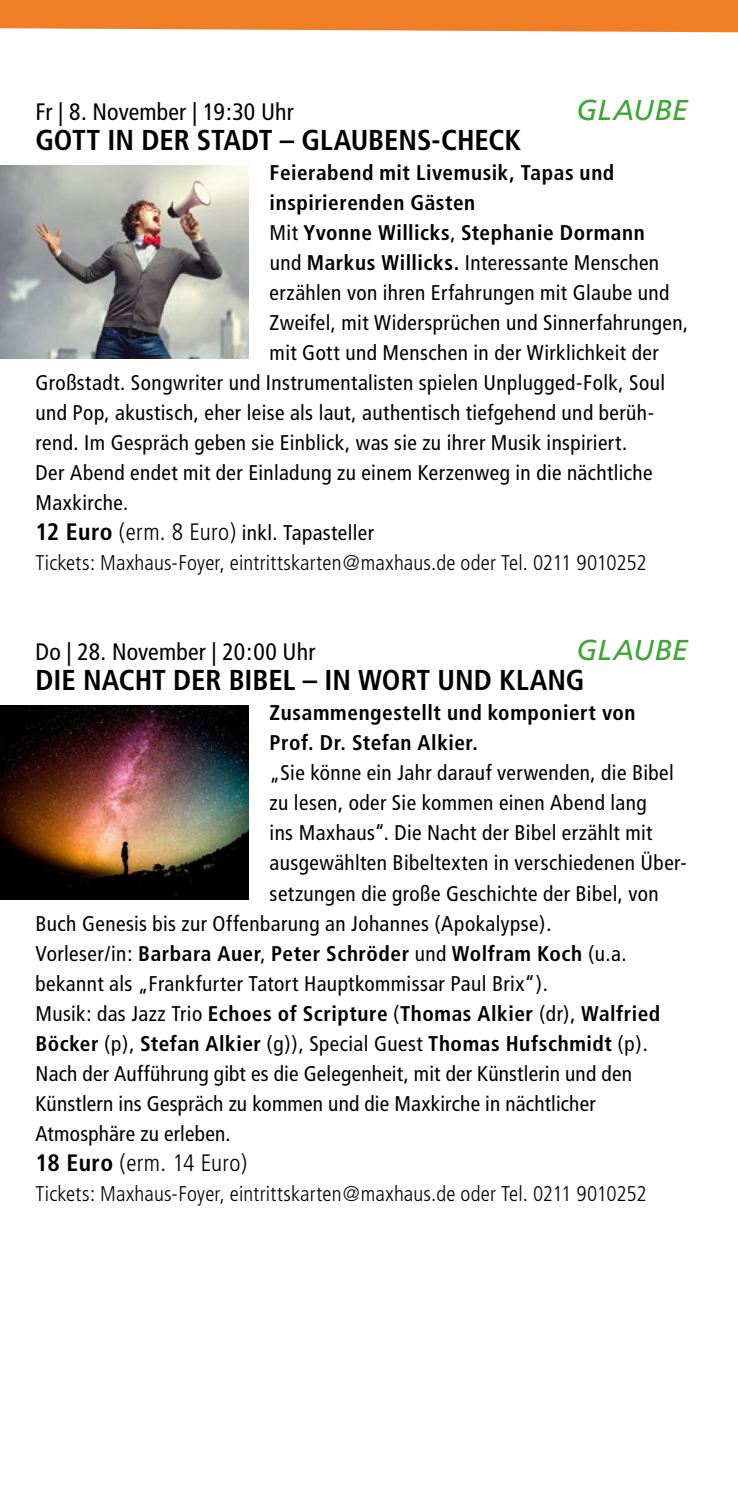
<style>
.page{position:relative;width:738px;height:1489px;background:#fff}
.page>*{position:absolute;margin:0;border:0;box-sizing:border-box;transform-origin:0 0}
.t1{font:700 condensed 28.75px "Frutiger";color:#000}
.t2{font:italic 28.75px "Frutiger";letter-spacing:.01em;color:#3fa535}
.t3{font:condensed 23.75px "Frutiger";letter-spacing:.005em;color:#000}
.t4{font:300 condensed 23.75px "Frutiger";letter-spacing:.01em;color:#000}
.t5{font:condensed 21.25px "Frutiger";letter-spacing:.02em;color:#000}
.t6{font:700 condensed 21.25px/30px "Frutiger";letter-spacing:.025em;color:#000}
.t7{font:300 condensed 21.25px "Frutiger";letter-spacing:.005em;color:#000}
.s1{font-weight:400}
.s2{font-weight:700}
.s3{font-weight:700;font-size:23.75px}
.s4{font-weight:300;font-size:23.75px}
</style>
<div class="page">
<div style="left:0;top:0;width:737px;height:32px;background:#f07e26"></div>
<img style="left:0;top:705px;width:248px;height:194px">
<img style="left:0;top:165px;width:248px;height:194px">
<p class="t3" style="left:35px;top:98px;width:260px">Fr | 8. November | 19:30 Uhr</p>
<h1 class="t2" style="left:576px;top:93px;width:113px">GLAUBE</h1>
<h1 class="t1" style="left:35px;top:123px;width:486px">GOTT IN DER STADT – GLAUBENS-CHECK</h1>
<p class="t6" style="left:269px;top:158px;width:346px">Feierabend mit Livemusik, Tapas und</p>
<p class="t6" style="left:269px;top:188px;width:207px">inspirierenden Gästen</p>
<p class="t6" style="left:269px;top:218px;width:376px"><span class="s1">Mit</span> Yvonne Willicks<span class="s1">,</span> Stephanie Dormann</p>
<p class="t5" style="left:269px;top:250px;width:391px">und <span class="s2">Markus Willicks.</span> Interessante Menschen</p>
<p class="t5" style="left:269px;top:280px;width:401px">erzählen von ihren Erfahrungen mit Glaube und</p>
<p class="t5" style="left:269px;top:310px;width:420px">Zweifel, mit Widersprüchen und Sinnerfahrungen,</p>
<p class="t5" style="left:269px;top:340px;width:390px">mit Gott und Menschen in der Wirklichkeit der</p>
<p class="t5" style="left:35px;top:370px;width:630px">Großstadt. Songwriter und Instrumentalisten spielen Unplugged-Folk, Soul</p>
<p class="t5" style="left:35px;top:400px;width:619px">und Pop, akustisch, eher leise als laut, authentisch tiefgehend und berüh-</p>
<p class="t5" style="left:35px;top:430px;width:593px">rend. Im Gespräch geben sie Einblick, was sie zu ihrer Musik inspiriert.</p>
<p class="t5" style="left:35px;top:460px;width:618px">Der Abend endet mit der Einladung zu einem Kerzenweg in die nächtliche</p>
<p class="t5" style="left:35px;top:490px;width:94px">Maxkirche.</p>
<p class="t5" style="left:35px;top:520px;width:340px"><span class="s3">12 Euro</span> <span class="s4">(erm. 8 Euro)</span> inkl. Tapasteller</p>
<p class="t7" style="left:35px;top:551px;width:612px">Tickets: Maxhaus-Foyer, eintrittskarten@maxhaus.de oder Tel. 0211 9010252</p>
<p class="t3" style="left:35px;top:638px;width:281px">Do | 28. November | 20:00 Uhr</p>
<h1 class="t2" style="left:576px;top:633px;width:113px">GLAUBE</h1>
<h1 class="t1" style="left:35px;top:663px;width:550px">DIE NACHT DER BIBEL – IN WORT UND KLANG</h1>
<p class="t6" style="left:269px;top:698px;width:367px">Zusammengestellt und komponiert von<br>Prof. Dr. Stefan Alkier.</p>
<p class="t5" style="left:269px;top:760px;width:405px">„Sie könne ein Jahr darauf verwenden, die Bibel</p>
<p class="t5" style="left:269px;top:790px;width:378px">zu lesen, oder Sie kommen einen Abend lang</p>
<p class="t5" style="left:269px;top:820px;width:384px">ins Maxhaus“. Die Nacht der Bibel erzählt mit</p>
<p class="t5" style="left:269px;top:850px;width:418px">ausgewählten Bibeltexten in verschiedenen Über-</p>
<p class="t5" style="left:269px;top:880px;width:390px">setzungen die große Geschichte der Bibel, von</p>
<p class="t5" style="left:35px;top:910px;width:517px">Buch Genesis bis zur Offenbarung an Johannes (Apokalypse).</p>
<p class="t6" style="left:35px;top:938px;width:592px"><span class="s1">Vorleser/in:</span> Barbara Auer<span class="s1">,</span> Peter Schröder <span class="s1">und</span> Wolfram Koch <span class="s1">(u.a.</span></p>
<p class="t5" style="left:35px;top:970px;width:513px">bekannt als „Frankfurter Tatort Hauptkommissar Paul Brix“).</p>
<p class="t6" style="left:35px;top:998px;width:626px"><span class="s1">Musik: das Jazz Trio</span> Echoes of Scripture <span class="s1">(</span>Thomas Alkier <span class="s1">(dr),</span> Walfried</p>
<p class="t6" style="left:35px;top:1028px;width:613px">Böcker <span class="s1">(p),</span> Stefan Alkier <span class="s1">(g)), Special Guest</span> Thomas Hufschmidt <span class="s1">(p).</span></p>
<p class="t5" style="left:35px;top:1060px;width:597px">Nach der Aufführung gibt es die Gelegenheit, mit der Künstlerin und den</p>
<p class="t5" style="left:35px;top:1090px;width:561px">Künstlern ins Gespräch zu kommen und die Maxkirche in nächtlicher</p>
<p class="t5" style="left:35px;top:1120px;width:196px">Atmosphäre zu erleben.</p>
<p class="t4" style="left:35px;top:1148px;width:213px"><span class="s2">18 Euro</span> (erm. 14 Euro)</p>
<p class="t7" style="left:35px;top:1181px;width:612px">Tickets: Maxhaus-Foyer, eintrittskarten@maxhaus.de oder Tel. 0211 9010252</p>
</div>
